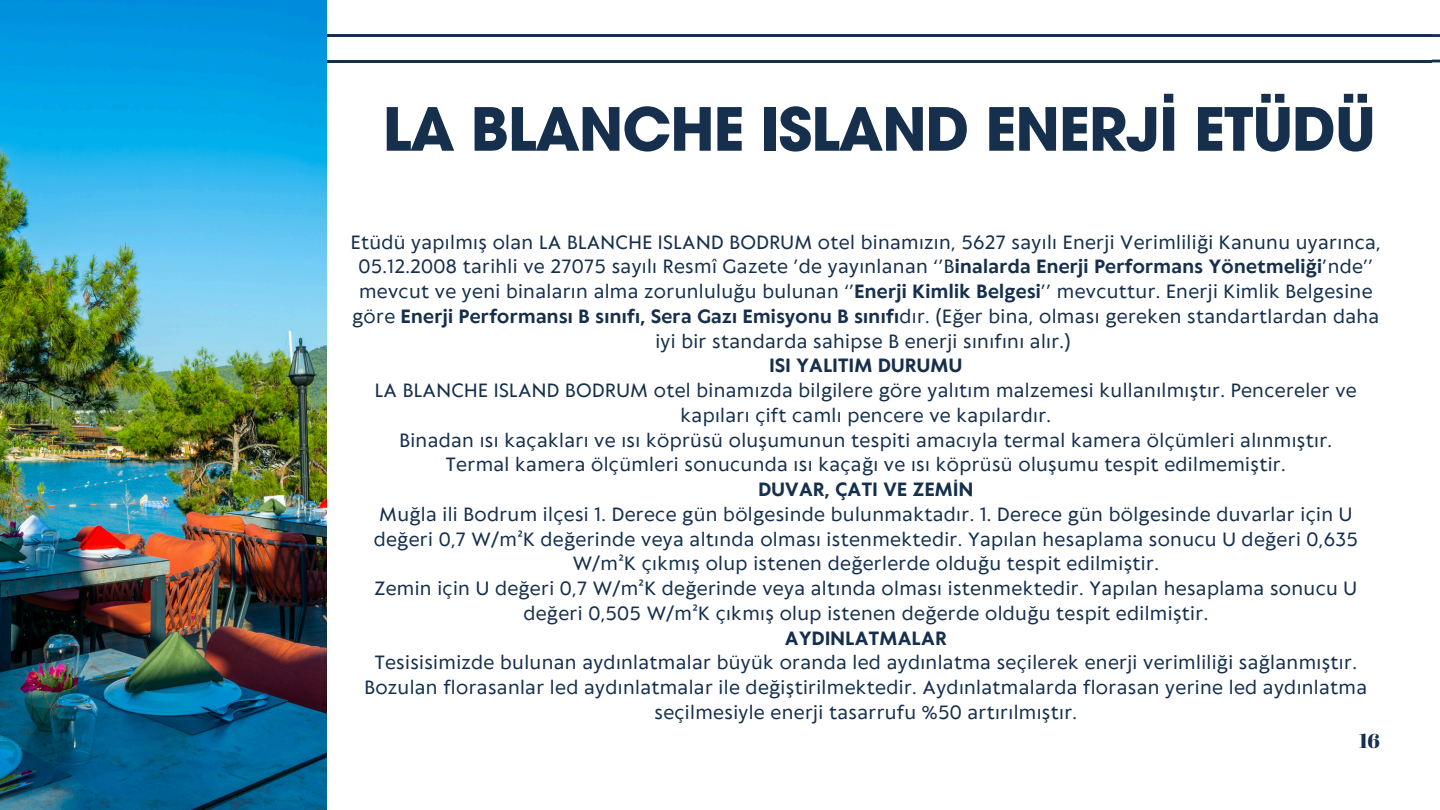
<style>
.page{position:relative;width:1440px;height:810px;background:#fff}
.page>*{position:absolute;margin:0;border:0;box-sizing:border-box;transform-origin:0 0}
.t1{font:700 59px "ITC Avant Garde Pro";letter-spacing:-.02em;color:#152f4d}
.t2{font:20px "Abril Fatface";color:#152f4d}
.t3{font:18px/24.8px "Klein Text";letter-spacing:.02em;color:#152f4d;text-align:center}
.t4{font:700 18px "Klein Text";letter-spacing:.02em;color:#152f4d}
.s1{font-weight:700}
</style>
<div class="page">
<hr style="left:215px;top:34px;width:1217px;height:3px;background:#152f4d">
<hr style="left:215px;top:60px;width:1217px;height:2px;background:#152f4d">
<svg style="left:1432px;top:34px;width:8px;height:29px"></svg>
<img style="left:0;top:0;width:326px;height:810px">
<h1 class="t1" style="left:382px;top:107px;width:995px">LA BLANCHE ISLAND ENERJİ ETÜDÜ</h1>
<p class="t3" style="left:351px;top:231px;width:1031px">Etüdü yapılmış olan LA BLANCHE ISLAND BODRUM otel binamızın, 5627 sayılı Enerji Verimliliği Kanunu uyarınca, 05.12.2008 tarihli ve 27075 sayılı Resmî Gazete ’de yayınlanan ‘’B<span class="s1">inalarda Enerji Performans Yönetmeliği</span>’nde’’ mevcut ve yeni binaların alma zorunluluğu bulunan ‘’<span class="s1">Enerji Kimlik Belgesi</span>’’ mevcuttur. Enerji Kimlik Belgesine göre <span class="s1">Enerji Performansı B sınıfı, Sera Gazı Emisyonu B sınıfı</span>dır. (Eğer bina, olması gereken standartlardan daha iyi bir standarda sahipse B enerji sınıfını alır.)</p>
<p class="t4" style="left:769px;top:356px;width:194px">ISI YALITIM DURUMU</p>
<p class="t3" style="left:375px;top:379px;width:983px">LA BLANCHE ISLAND BODRUM otel binamızda bilgilere göre yalıtım malzemesi kullanılmıştır. Pencereler ve kapıları çift camlı pencere ve kapılardır.</p>
<p class="t3" style="left:399px;top:429px;width:934px">Binadan ısı kaçakları ve ısı köprüsü oluşumunun tespiti amacıyla termal kamera ölçümleri alınmıştır.</p>
<p class="t3" style="left:446px;top:454px;width:841px">Termal kamera ölçümleri sonucunda ısı kaçağı ve ısı köprüsü oluşumu tespit edilmemiştir.</p>
<p class="t4" style="left:758px;top:480px;width:216px">DUVAR, ÇATI VE ZEMİN</p>
<p class="t3" style="left:374px;top:503px;width:986px">Muğla ili Bodrum ilçesi 1. Derece gün bölgesinde bulunmaktadır. 1. Derece gün bölgesinde duvarlar için U değeri 0,7 W/m²K değerinde veya altında olması istenmektedir. Yapılan hesaplama sonucu U değeri 0,635<br>W/m²K çıkmış olup istenen değerlerde olduğu tespit edilmiştir.</p>
<p class="t3" style="left:374px;top:577px;width:984px">Zemin için U değeri 0,7 W/m²K değerinde veya altında olması istenmektedir. Yapılan hesaplama sonucu U değeri 0,505 W/m²K çıkmış olup istenen değerde olduğu tespit edilmiştir.</p>
<p class="t4" style="left:785px;top:629px;width:163px">AYDINLATMALAR</p>
<p class="t3" style="left:364px;top:652px;width:1004px">Tesisisimizde bulunan aydınlatmalar büyük oranda led aydınlatma seçilerek enerji verimliliği sağlanmıştır.<br>Bozulan florasanlar led aydınlatmalar ile değiştirilmektedir. Aydınlatmalarda florasan yerine led aydınlatma seçilmesiyle enerji tasarrufu %50 artırılmıştır.</p>
<p class="t2" style="left:1359px;top:727px;width:22px">16</p>
</div>
